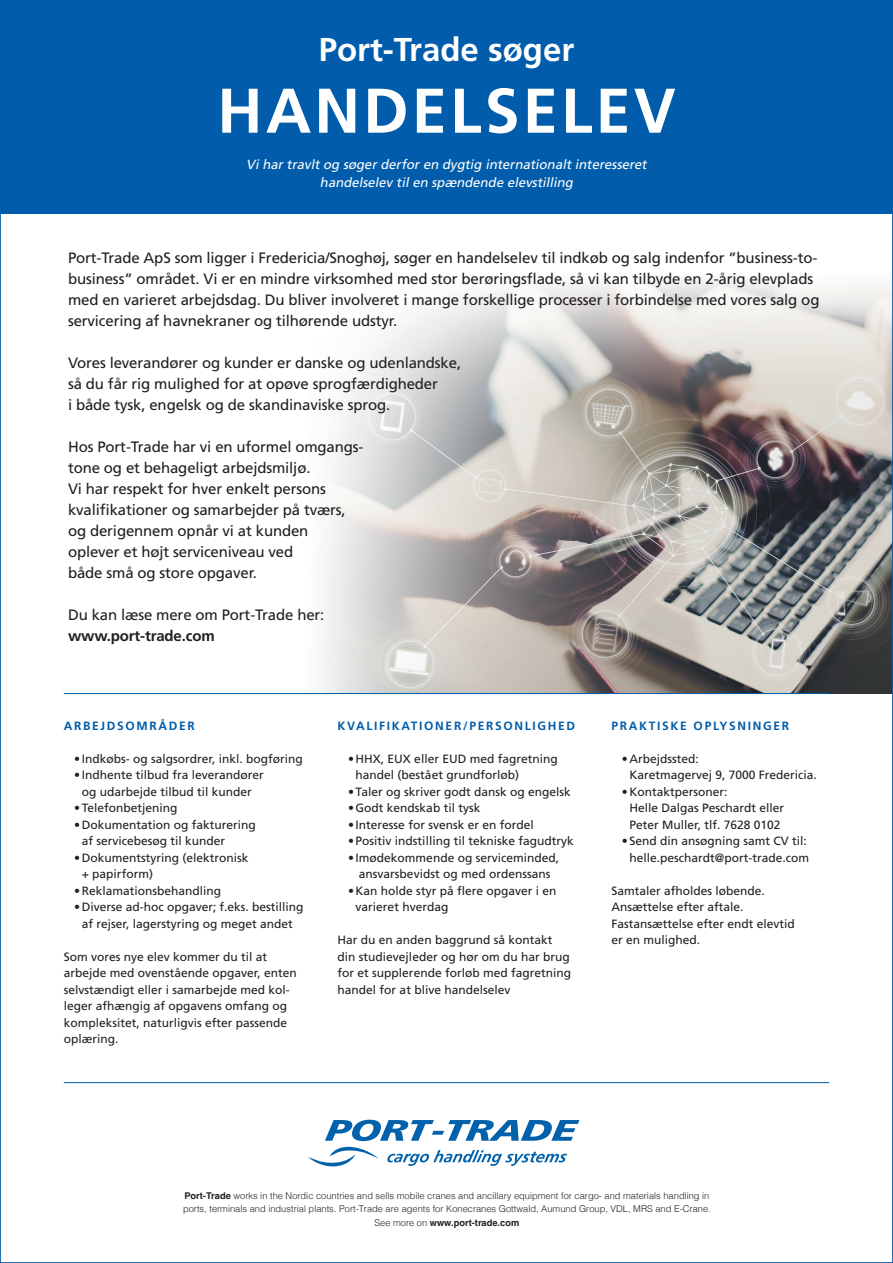
<style>
.page{position:relative;width:893px;height:1263px;background:#fff}
.page>*{position:absolute;margin:0;border:0;box-sizing:border-box;transform-origin:0 0}
.t1{font:700 63px "Frutiger LT Std";letter-spacing:.05em;color:#fff}
.t2{font:700 33px "Frutiger LT Std";color:#fff}
.t3{font:15px/21px "Frutiger LT Std";letter-spacing:-.01em;color:#231f20}
.t4{font:700 15px "Frutiger LT Std";letter-spacing:-.01em;color:#231f20}
.t5{font:italic 13.2px/18px "Frutiger LT Std";color:#fff;text-align:center}
.t6{font:12px/16.5px "Frutiger LT Std";color:#231f20}
.t7{font:700 12px "Frutiger LT Std";letter-spacing:.14em;color:#015dab}
.t8{font:300 9.3px/13.5px "Helvetica";color:#231f20;text-align:center}
.s1{font-weight:700}
</style>
<div class="page">
<img style="left:322px;top:279px;width:569px;height:415px">
<div style="left:0;top:0;width:893px;height:213px;background:#015dab"></div>
<svg style="left:325px;top:1120px;width:254px;height:21px"></svg>
<svg style="left:387px;top:1150px;width:180px;height:16px"></svg>
<svg style="left:308px;top:1147px;width:71px;height:19px"></svg>
<hr style="left:64px;top:1082px;width:765px;height:1px;background:#015dab">
<hr style="left:64px;top:693px;width:765px;height:1px;background:#015dab">
<h2 class="t2" style="left:319px;top:30px;width:257px">Port-Trade søger</h2>
<h1 class="t1" style="left:217px;top:74px;width:460px">HANDELSELEV</h1>
<p class="t5" style="left:246px;top:155px;width:405px">Vi har travlt og søger derfor en dygtig internationalt interesseret handelselev til en spændende elevstilling</p>
<p class="t3" style="left:68px;top:247px;width:753px">Port-Trade ApS som ligger i Fredericia/Snoghøj, søger en handelselev til indkøb og salg indenfor ”business-to&shy;business” området. Vi er en mindre virksomhed med stor berøringsflade, så vi kan tilbyde en 2-årig elevplads med en varieret arbejdsdag. Du bliver involveret i mange forskellige processer i forbindelse med vores salg og servicering af havnekraner og tilhørende udstyr.</p>
<p class="t3" style="left:68px;top:352px;width:395px">Vores leverandører og kunder er danske og udenlandske, så du får rig mulighed for at opøve sprogfærdigheder<br>i både tysk, engelsk og de skandinaviske sprog.</p>
<p class="t3" style="left:68px;top:436px;width:297px">Hos Port-Trade har vi en uformel omgangs&shy;tone og et behageligt arbejdsmiljø.<br>Vi har respekt for hver enkelt persons kvalifikationer og samarbejder på tværs, og derigennem opnår vi at kunden oplever et højt serviceniveau ved<br>både små og store opgaver.</p>
<p class="t3" style="left:68px;top:604px;width:258px">Du kan læse mere om Port-Trade her:</p>
<p class="t4" style="left:68px;top:627px;width:148px">www.port-trade.com</p>
<p class="t7" style="left:64px;top:718px;width:133px">ARBEJDSOMRÅDER</p>
<p class="t6" style="left:74px;top:750px;width:230px">•Indkøbs- og salgsordrer, inkl. bogføring</p>
<p class="t6" style="left:74px;top:767px;width:191px;text-align:center">•Indhente tilbud fra leverandører og udarbejde tilbud til kunder</p>
<p class="t6" style="left:74px;top:800px;width:105px">•Telefonbetjening</p>
<p class="t6" style="left:82px;top:816px;width:176px;text-indent:-8px">•Dokumentation og fakturering af servicebesøg til kunder</p>
<p class="t6" style="left:82px;top:849px;width:168px;text-indent:-8px">•Dokumentstyring (elektronisk + papirform)</p>
<p class="t6" style="left:74px;top:882px;width:148px">•Reklamationsbehandling</p>
<p class="t6" style="left:74px;top:899px;width:231px;text-align:center">•Diverse ad-hoc opgaver; f.eks. bestilling af rejser, lagerstyring og meget andet</p>
<p class="t6" style="left:64px;top:948px;width:234px">Som vores nye elev kommer du til at arbejde med ovenstående opgaver, enten selvstændigt eller i samarbejde med kol&shy;leger afhængig af opgavens omfang og kompleksitet, naturligvis efter passende oplæring.</p>
<p class="t7" style="left:338px;top:718px;width:239px">KVALIFIKATIONER/PERSONLIGHED</p>
<p class="t6" style="left:356px;top:750px;width:204px;text-indent:-8px">•HHX, EUX eller EUD med fagretning handel (bestået grundforløb)</p>
<p class="t6" style="left:348px;top:783px;width:224px">•Taler og skriver godt dansk og engelsk</p>
<p class="t6" style="left:348px;top:800px;width:134px">•Godt kendskab til tysk</p>
<p class="t6" style="left:348px;top:816px;width:187px">•Interesse for svensk er en fordel</p>
<p class="t6" style="left:348px;top:833px;width:227px">•Positiv indstilling til tekniske fagudtryk</p>
<p class="t6" style="left:348px;top:849px;width:212px;text-align:center">•Imødekommende og serviceminded, ansvarsbevidst og med ordenssans</p>
<p class="t6" style="left:356px;top:882px;width:202px;text-indent:-8px">•Kan holde styr på flere opgaver i en varieret hverdag</p>
<p class="t6" style="left:338px;top:932px;width:235px">Har du en anden baggrund så kontakt din studievejleder og hør om du har brug for et supplerende forløb med fagretning handel for at blive handelselev</p>
<p class="t7" style="left:611px;top:718px;width:179px">PRAKTISKE OPLYSNINGER</p>
<p class="t6" style="left:629px;top:750px;width:189px;text-indent:-8px">•Arbejdssted:<br>Karetmagervej 9, 7000 Fredericia.</p>
<p class="t6" style="left:629px;top:783px;width:156px;text-indent:-8px">•Kontaktpersoner:<br>Helle Dalgas Peschardt eller<br>Peter Muller, tlf. 7628 0102</p>
<p class="t6" style="left:622px;top:833px;width:189px;text-align:right">•Send din ansøgning samt CV til: helle.peschardt@port-trade.com</p>
<p class="t6" style="left:611px;top:882px;width:185px">Samtaler afholdes løbende.<br>Ansættelse efter aftale.<br>Fastansættelse efter endt elevtid er en mulighed.</p>
<p class="t8" style="left:183px;top:1188px;width:529px"><span class="s1">Port-Trade</span> works in the Nordic countries and sells mobile cranes and ancillary equipment for cargo- and materials handling in ports, terminals and industrial plants. Port-Trade are agents for Konecranes Gottwald, Aumund Group, VDL, MRS and E-Crane.<br>See more on <span class="s1">www.port-trade.com</span></p>
</div>
